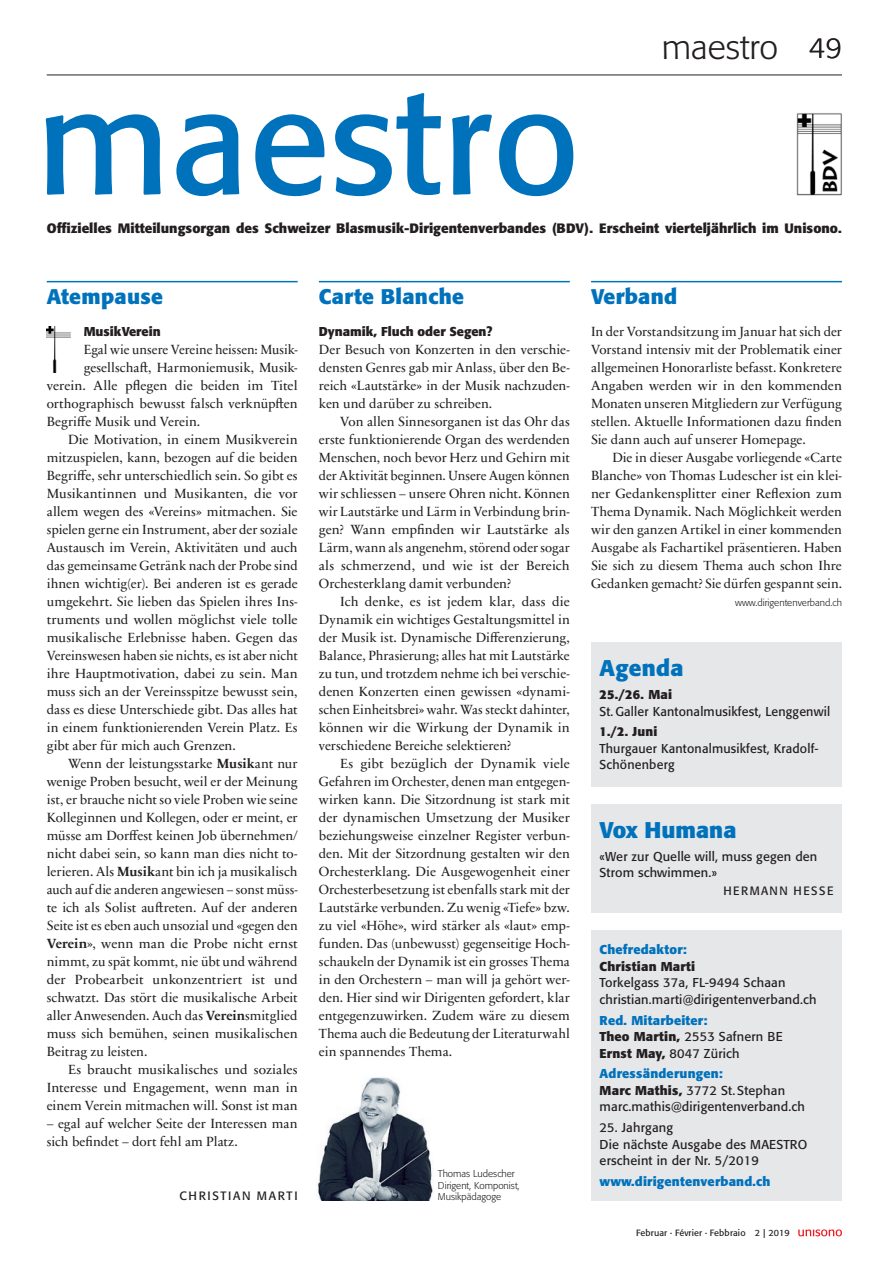
<style>
.page{position:relative;width:893px;height:1263px;background:#fff}
.page>*{position:absolute;margin:0;border:0;box-sizing:border-box;transform-origin:0 0}
.t1{font:150px "Formata Pro";color:#0072bc}
.t2{font:300 34.5px "Formata Pro";color:#231f20}
.t3{font:300 28.5px "Formata Pro";color:#231f20}
.t4{font:700 22.5px "Formata Pro";color:#0072bc}
.t5{font:700 21px "Formata Pro";letter-spacing:.015em;color:#0072bc}
.t6{font:13.5px/18px "Sabon Next LT Pro";color:#231f20;text-align:justify}
.t7{font:700 13.5px "Formata Pro";color:#231f20}
.t8{font:12.75px/16.5px "Formata Pro";letter-spacing:.015em;color:#231f20}
.t9{font:700 12.75px "Formata Pro";color:#231f20}
.t10{font:700 12.75px "Formata Pro";letter-spacing:.015em;color:#0072bc}
.t11{font:12px "Formata Pro";letter-spacing:.13em;color:#231f20}
.t12{font:300 9.75px/11.7px "Formata Pro";color:#231f20}
.t13{font:9px "Formata Pro";letter-spacing:.015em;color:#231f20}
.s1{font-weight:700}
.s2{font-weight:700;color:#0072bc}
</style>
<div class="page">
<hr style="left:47px;top:75px;width:795px;height:1px;background:#231f20">
<svg style="left:798px;top:1229px;width:44px;height:7px"></svg>
<img style="left:796px;top:113px;width:46px;height:83px">
<hr style="left:47px;top:281px;width:251px;height:1px;background:#0072bc">
<hr style="left:319px;top:281px;width:251px;height:1px;background:#0072bc">
<hr style="left:591px;top:281px;width:251px;height:1px;background:#0072bc">
<div style="left:591px;top:642px;width:251px;height:144px;background:#e6e7e9"></div>
<div style="left:591px;top:930px;width:251px;height:270px;background:#e6e7e9"></div>
<img style="left:47px;top:327px;width:24px;height:45px">
<img style="left:316px;top:1077px;width:118px;height:123px">
<div style="left:591px;top:804px;width:251px;height:108px;background:#e6e7e9"></div>
<h2 class="t2" style="left:662px;top:26px;width:118px">maestro</h2>
<h3 class="t3" style="left:809px;top:31px;width:35px">49</h3>
<h1 class="t1" style="left:36px;top:44px;width:545px">maestro</h1>
<p class="t7" style="left:47px;top:219px;width:796px">Offizielles Mitteilungsorgan des Schweizer Blasmusik-Dirigentenverbandes (BDV). Erscheint vierteljährlich im Unisono.</p>
<h3 class="t5" style="left:47px;top:283px;width:118px">Atempause</h3>
<h3 class="t5" style="left:319px;top:283px;width:147px">Carte Blanche</h3>
<h3 class="t5" style="left:591px;top:283px;width:88px">Verband</h3>
<p class="t9" style="left:84px;top:323px;width:79px">MusikVerein</p>
<p class="t6" style="left:84px;top:340px;width:215px">Egal wie unsere Vereine heissen: Musik-</p>
<p class="t6" style="left:84px;top:358px;width:215px">gesellschaft, Harmoniemusik, Musik-</p>
<p class="t6" style="left:47px;top:376px;width:252px">verein. Alle pflegen die beiden im Titel</p>
<p class="t6" style="left:47px;top:394px;width:252px">orthographisch bewusst falsch verknüpften</p>
<p class="t6" style="left:47px;top:412px;width:155px">Begriffe Musik und Verein.</p>
<p class="t6" style="left:68px;top:430px;width:231px">Die Motivation, in einem Musikverein</p>
<p class="t6" style="left:47px;top:448px;width:252px">mitzuspielen, kann, bezogen auf die beiden</p>
<p class="t6" style="left:47px;top:466px;width:252px">Begriffe, sehr unterschiedlich sein. So gibt es</p>
<p class="t6" style="left:47px;top:484px;width:252px">Musikantinnen und Musikanten, die vor</p>
<p class="t6" style="left:47px;top:502px;width:252px">allem wegen des «Vereins» mitmachen. Sie</p>
<p class="t6" style="left:47px;top:520px;width:252px">spielen gerne ein Instrument, aber der soziale</p>
<p class="t6" style="left:47px;top:538px;width:252px">Austausch im Verein, Aktivitäten und auch</p>
<p class="t6" style="left:47px;top:556px;width:252px">das gemeinsame Getränk nach der Probe sind</p>
<p class="t6" style="left:47px;top:574px;width:252px">ihnen wichtig(er). Bei anderen ist es gerade</p>
<p class="t6" style="left:47px;top:592px;width:252px">umgekehrt. Sie lieben das Spielen ihres Ins-</p>
<p class="t6" style="left:47px;top:610px;width:252px">truments und wollen möglichst viele tolle</p>
<p class="t6" style="left:47px;top:628px;width:252px">musikalische Erlebnisse haben. Gegen das</p>
<p class="t6" style="left:47px;top:646px;width:252px">Vereinswesen haben sie nichts, es ist aber nicht</p>
<p class="t6" style="left:47px;top:664px;width:252px">ihre Hauptmotivation, dabei zu sein. Man</p>
<p class="t6" style="left:47px;top:682px;width:252px">muss sich an der Vereinsspitze bewusst sein,</p>
<p class="t6" style="left:47px;top:700px;width:252px">dass es diese Unterschiede gibt. Das alles hat</p>
<p class="t6" style="left:47px;top:718px;width:252px">in einem funktionierenden Verein Platz. Es</p>
<p class="t6" style="left:47px;top:736px;width:190px">gibt aber für mich auch Grenzen.</p>
<p class="t6" style="left:68px;top:754px;width:231px">Wenn der leistungsstarke <span class="s1">Musik</span>ant nur</p>
<p class="t6" style="left:47px;top:772px;width:252px">wenige Proben besucht, weil er der Meinung</p>
<p class="t6" style="left:47px;top:790px;width:252px">ist, er brauche nicht so viele Proben wie seine</p>
<p class="t6" style="left:47px;top:808px;width:252px">Kolleginnen und Kollegen, oder er meint, er</p>
<p class="t6" style="left:47px;top:826px;width:252px">müsse am Dorffest keinen Job übernehmen/</p>
<p class="t6" style="left:47px;top:844px;width:252px">nicht dabei sein, so kann man dies nicht to-</p>
<p class="t6" style="left:47px;top:862px;width:252px">lerieren. Als <span class="s1">Musik</span>ant bin ich ja musikalisch</p>
<p class="t6" style="left:47px;top:880px;width:252px">auch auf die anderen angewiesen – sonst müss-</p>
<p class="t6" style="left:47px;top:898px;width:252px">te ich als Solist auftreten. Auf der anderen</p>
<p class="t6" style="left:47px;top:916px;width:252px">Seite ist es eben auch unsozial und «gegen den</p>
<p class="t6" style="left:47px;top:934px;width:252px"><span class="s1">Verein</span>», wenn man die Probe nicht ernst</p>
<p class="t6" style="left:47px;top:952px;width:252px">nimmt, zu spät kommt, nie übt und während</p>
<p class="t6" style="left:47px;top:970px;width:252px">der Probearbeit unkonzentriert ist und</p>
<p class="t6" style="left:47px;top:988px;width:252px">schwatzt. Das stört die musikalische Arbeit</p>
<p class="t6" style="left:47px;top:1006px;width:252px">aller Anwesenden. Auch das <span class="s1">Verein</span>smitglied</p>
<p class="t6" style="left:47px;top:1024px;width:252px">muss sich bemühen, seinen musikalischen</p>
<p class="t6" style="left:47px;top:1042px;width:102px">Beitrag zu leisten.</p>
<p class="t6" style="left:68px;top:1060px;width:231px">Es braucht musikalisches und soziales</p>
<p class="t6" style="left:47px;top:1078px;width:252px">Interesse und Engagement, wenn man in</p>
<p class="t6" style="left:47px;top:1096px;width:252px">einem Verein mitmachen will. Sonst ist man</p>
<p class="t6" style="left:47px;top:1114px;width:252px">– egal auf welcher Seite der Interessen man sich befindet – dort fehl am Platz.</p>
<p class="t11" style="left:180px;top:1188px;width:119px">CHRISTIAN MARTI</p>
<p class="t9" style="left:319px;top:323px;width:175px">Dynamik, Fluch oder Segen?</p>
<p class="t6" style="left:319px;top:340px;width:252px">Der Besuch von Konzerten in den verschie&shy;densten Genres gab mir Anlass, über den Be&shy;reich «Lautstärke» in der Musik nachzuden&shy;ken und darüber zu schreiben.</p>
<p class="t6" style="left:319px;top:412px;width:252px;text-indent:21px">Von allen Sinnesorganen ist das Ohr das erste funktionierende Organ des werdenden Menschen, noch bevor Herz und Gehirn mit der Aktivität beginnen. Unsere Augen können wir schliessen – unsere Ohren nicht. Können wir Lautstärke und Lärm in Verbindung brin&shy;gen? Wann empfinden wir Lautstärke als Lärm, wann als angenehm, störend oder sogar als schmerzend, und wie ist der Bereich Orchesterklang damit verbunden?</p>
<p class="t6" style="left:319px;top:592px;width:252px;text-indent:21px">Ich denke, es ist jedem klar, dass die Dynamik ein wichtiges Gestaltungsmittel in der Musik ist. Dynamische Differenzierung, Balance, Phrasierung; alles hat mit Lautstärke zu tun, und trotzdem nehme ich bei verschie&shy;denen Konzerten einen gewissen «dynami&shy;schen Einheitsbrei» wahr. Was steckt dahinter, können wir die Wirkung der Dynamik in verschiedene Bereiche selektieren?</p>
<p class="t6" style="left:319px;top:754px;width:252px;text-indent:21px">Es gibt bezüglich der Dynamik viele Gefahren im Orchester, denen man entgegen&shy;wirken kann. Die Sitzordnung ist stark mit der dynamischen Umsetzung der Musiker beziehungsweise einzelner Register verbun&shy;den. Mit der Sitzordnung gestalten wir den Orchesterklang. Die Ausgewogenheit einer Orchesterbesetzung ist ebenfalls stark mit der Lautstärke verbunden. Zu wenig «Tiefe» bzw. zu viel «Höhe», wird stärker als «laut» emp&shy;funden. Das (unbewusst) gegenseitige Hoch&shy;schaukeln der Dynamik ist ein grosses Thema in den Orchestern – man will ja gehört wer&shy;den. Hier sind wir Dirigenten gefordert, klar entgegenzuwirken. Zudem wäre zu diesem Thema auch die Bedeutung der Literaturwahl ein spannendes Thema.</p>
<p class="t12" style="left:438px;top:1167px;width:83px">Thomas Ludescher<br>Dirigent, Komponist,<br>Musikpädagoge</p>
<p class="t6" style="left:591px;top:322px;width:252px">In der Vorstandsitzung im Januar hat sich der Vorstand intensiv mit der Problematik einer allgemeinen Honorarliste befasst. Konkretere Angaben werden wir in den kommenden Monaten unseren Mitgliedern zur Verfügung stellen. Aktuelle Informationen dazu finden Sie dann auch auf unserer Homepage.</p>
<p class="t6" style="left:591px;top:448px;width:252px;text-indent:21px">Die in dieser Ausgabe vorliegende «Carte Blanche» von Thomas Ludescher ist ein klei&shy;ner Gedankensplitter einer Reflexion zum Thema Dynamik. Nach Möglichkeit werden wir den ganzen Artikel in einer kommenden Ausgabe als Fachartikel präsentieren. Haben Sie sich zu diesem Thema auch schon Ihre Gedanken gemacht? Sie dürfen gespannt sein.</p>
<p class="t12" style="left:735px;top:597px;width:108px">www.dirigentenverband.ch</p>
<h3 class="t4" style="left:600px;top:654px;width:86px">Agenda</h3>
<p class="t9" style="left:600px;top:686px;width:74px">25./26. Mai</p>
<p class="t8" style="left:600px;top:703px;width:232px">St.Galler Kantonalmusikfest, Lenggenwil</p>
<p class="t9" style="left:600px;top:723px;width:59px">1./2. Juni</p>
<p class="t8" style="left:600px;top:740px;width:221px">Thurgauer Kantonalmusikfest, Kradolf-<br>Schönenberg</p>
<h3 class="t4" style="left:600px;top:815px;width:138px">Vox Humana</h3>
<p class="t8" style="left:600px;top:848px;width:219px">«Wer zur Quelle will, muss gegen den<br>Strom schwimmen.»</p>
<p class="t11" style="left:723px;top:883px;width:112px">HERMANN HESSE</p>
<p class="t10" style="left:600px;top:941px;width:89px">Chefredaktor:</p>
<p class="t9" style="left:600px;top:958px;width:97px">Christian Marti</p>
<p class="t8" style="left:600px;top:974px;width:219px">Torkelgass 37a, FL-9494 Schaan christian.marti@dirigentenverband.ch</p>
<p class="t8" style="left:600px;top:1012px;width:185px"><span class="s2">Red. Mitarbeiter:<br></span><span class="s1">Theo Martin,</span> 2553 Safnern BE<br><span class="s1">Ernst May,</span> 8047 Zürich</p>
<p class="t8" style="left:600px;top:1065px;width:207px"><span class="s2">Adressänderungen:<br></span><span class="s1">Marc Mathis,</span> 3772 St. Stephan marc.mathis@dirigentenverband.ch</p>
<p class="t8" style="left:600px;top:1119px;width:209px">25. Jahrgang<br>Die nächste Ausgabe des MAESTRO erscheint in der Nr. 5/2019</p>
<p class="t10" style="left:600px;top:1173px;width:172px">www.dirigentenverband.ch</p>
<p class="t13" style="left:636px;top:1227px;width:155px">Februar · Février · Febbraio 2 | 2019</p>
</div>
